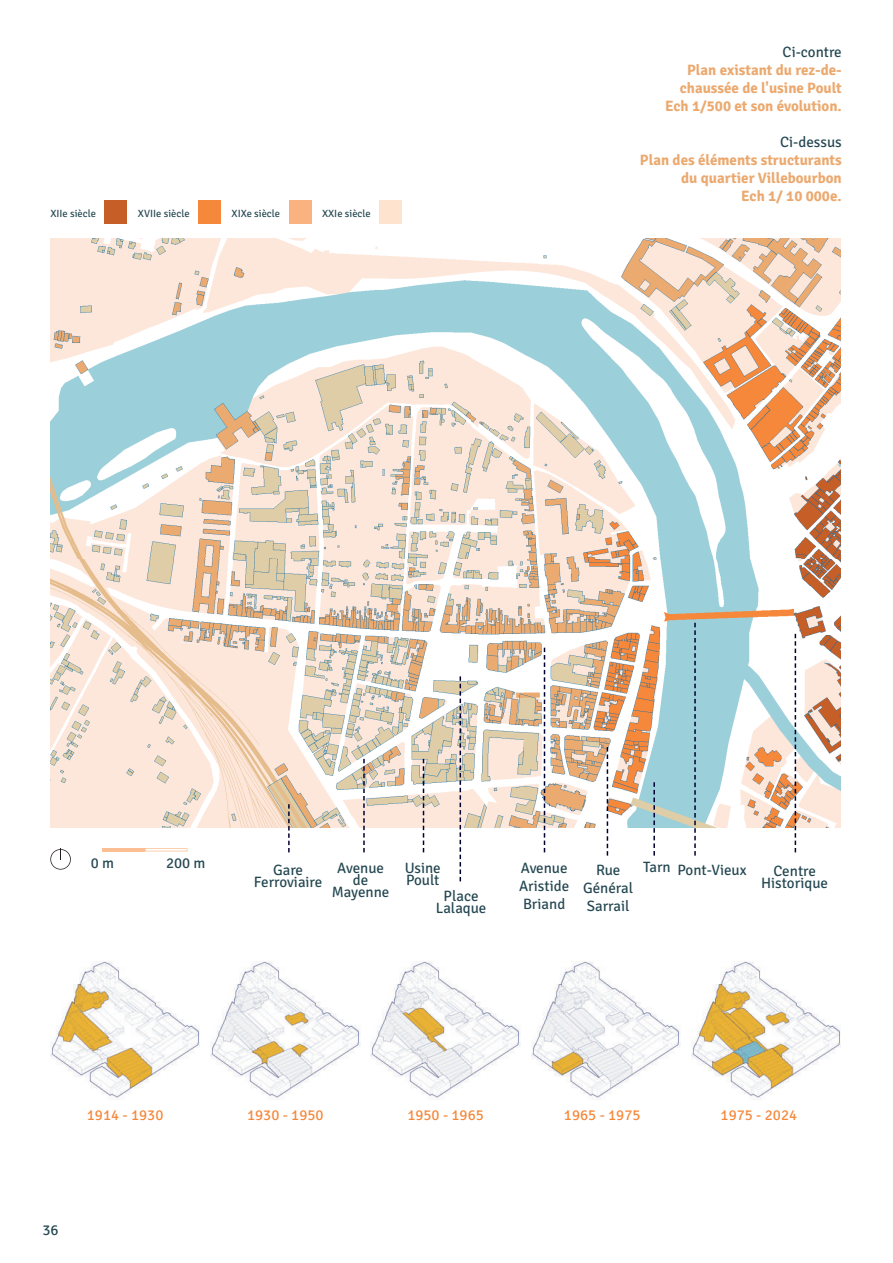
<style>
.page{position:relative;width:893px;height:1263px;background:#fff}
.page>*{position:absolute;margin:0;border:0;box-sizing:border-box;transform-origin:0 0}
.t1{font:15px/12px "Signika Negative";color:#244751;text-align:center}
.t2{font:700 15px/18px "Signika Negative";color:#eba96f;text-align:right}
.t3{font:15px "Signika Negative";color:#f5883b}
.t4{font:10.5px "Signika Negative";color:#244751}
</style>
<div class="page">
<img style="left:50px;top:961px;width:150px;height:139px">
<img style="left:211px;top:961px;width:149px;height:139px">
<img style="left:371px;top:961px;width:149px;height:139px">
<img style="left:691px;top:961px;width:150px;height:139px">
<img style="left:531px;top:961px;width:150px;height:139px">
<div style="left:105px;top:201px;width:22px;height:23px;background:#c55e27"></div>
<div style="left:198px;top:201px;width:23px;height:23px;background:#f5883b"></div>
<div style="left:289px;top:201px;width:22px;height:23px;background:#fab380"></div>
<div style="left:379px;top:201px;width:23px;height:23px;background:#fee3ce"></div>
<img style="left:50px;top:239px;width:791px;height:589px">
<svg style="left:288px;top:804px;width:2px;height:48px"></svg>
<svg style="left:363px;top:759px;width:2px;height:93px"></svg>
<svg style="left:423px;top:759px;width:1px;height:93px"></svg>
<svg style="left:460px;top:676px;width:1px;height:205px"></svg>
<svg style="left:544px;top:648px;width:1px;height:204px"></svg>
<svg style="left:694px;top:623px;width:2px;height:233px"></svg>
<svg style="left:795px;top:634px;width:1px;height:218px"></svg>
<svg style="left:653px;top:782px;width:2px;height:74px"></svg>
<svg style="left:607px;top:747px;width:1px;height:109px"></svg>
<svg style="left:50px;top:848px;width:21px;height:22px"></svg>
<hr style="left:102px;top:848px;width:43px;height:3px;background:#fbbf93">
<svg style="left:145px;top:848px;width:42px;height:3px"></svg>
<p class="t4" style="left:50px;top:206px;width:47px">XIIe siècle</p>
<p class="t4" style="left:138px;top:206px;width:53px">XVIIe siècle</p>
<p class="t4" style="left:232px;top:206px;width:50px">XIXe siècle</p>
<p class="t4" style="left:322px;top:206px;width:50px">XXIe siècle</p>
<p class="t1" style="left:783px;top:44px;width:61px">Ci-contre</p>
<p class="t2" style="left:665px;top:59px;width:178px">Plan existant du rez-de&shy;chaussée de l'usine Poult<br>Ech 1/500 et son évolution.</p>
<p class="t1" style="left:780px;top:134px;width:63px">Ci-dessus</p>
<p class="t2" style="left:640px;top:149px;width:203px">Plan des éléments structurants du quartier Villebourbon<br>Ech 1/ 10 000e.</p>
<p class="t1" style="left:91px;top:856px;width:25px">0 m</p>
<p class="t1" style="left:166px;top:856px;width:41px">200 m</p>
<p class="t1" style="left:254px;top:863px;width:70px">Gare<br>Ferroviaire</p>
<p class="t1" style="left:332px;top:861px;width:59px">Avenue de<br>Mayenne</p>
<p class="t1" style="left:405px;top:860px;width:37px;text-align:left">Usine<br>Poult</p>
<p class="t1" style="left:436px;top:889px;width:52px">Place<br>Lalaque</p>
<p class="t1" style="left:519px;top:858px;width:52px;line-height:18px;text-align:justify">Avenue Aristide Briand</p>
<p class="t1" style="left:643px;top:862px;width:105px">Tarn Pont-Vieux</p>
<p class="t1" style="left:761px;top:864px;width:68px">Centre<br>Historique</p>
<p class="t1" style="left:583px;top:860px;width:52px;line-height:18px">Rue<br>Général<br>Sarrail</p>
<p class="t3" style="left:87px;top:1103px;width:78px">1914 - 1930</p>
<p class="t3" style="left:247px;top:1103px;width:78px">1930 - 1950</p>
<p class="t3" style="left:407px;top:1103px;width:78px">1950 - 1965</p>
<p class="t3" style="left:564px;top:1103px;width:78px">1965 - 1975</p>
<p class="t3" style="left:721px;top:1103px;width:78px">1975 - 2024</p>
<p class="t1" style="left:43px;top:1222px;width:18px">36</p>
</div>
